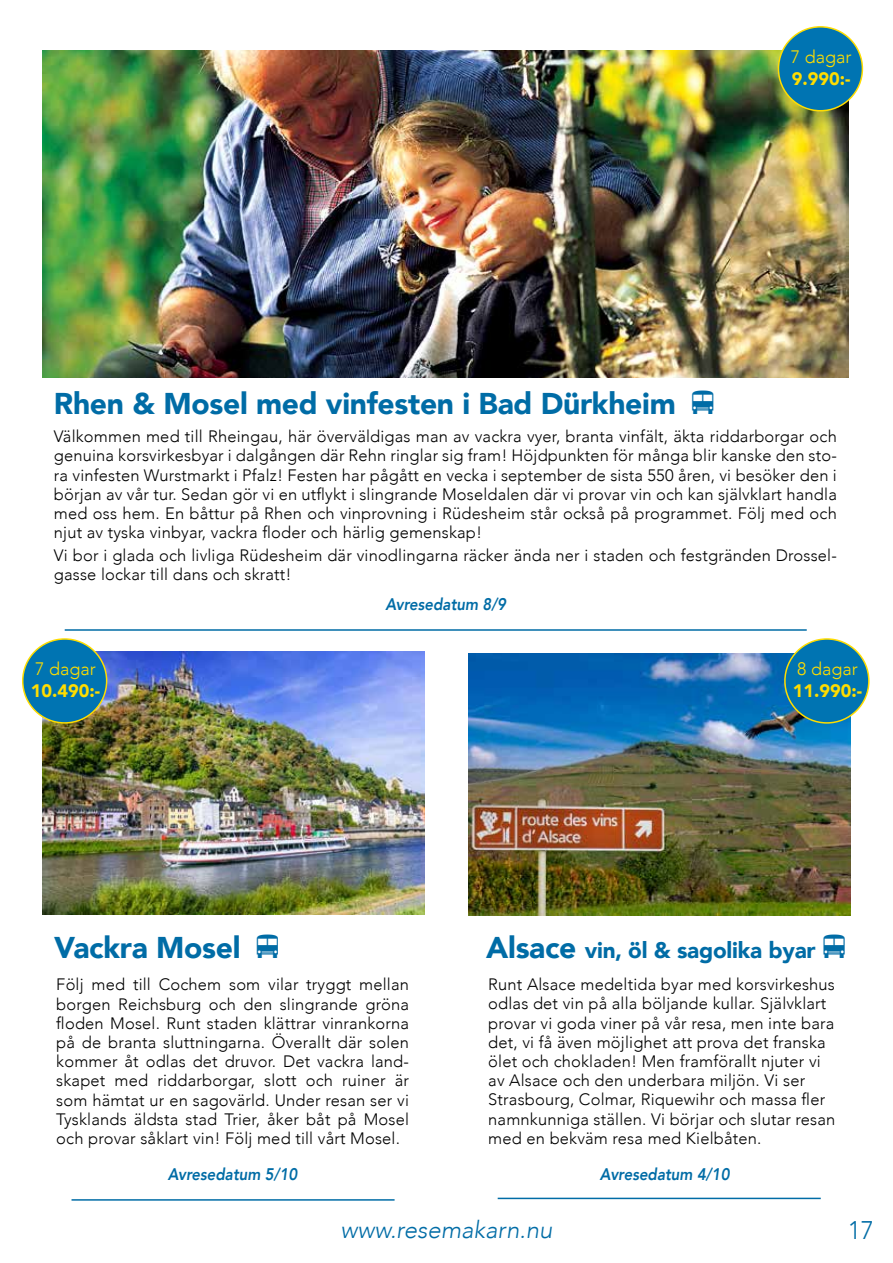
<style>
.page{position:relative;width:893px;height:1263px;background:#fff}
.page>*{position:absolute;margin:0;border:0;box-sizing:border-box;transform-origin:0 0}
.t1{font:900 30px "Avenir";letter-spacing:-.01em;color:#006ca6}
.t2{font:300 25.5px "Avenir";color:#006ca6}
.t3{font:italic 300 24px "Avenir";color:#006ca6}
.t4{font:900 22.5px "Avenir";letter-spacing:-.01em;color:#006ca6}
.t5{font:900 18px "Avenir";color:#fd0}
.t6{font:300 18px "Avenir";color:#fd0}
.t7{font:italic 800 16.8px "Avenir";color:#006ca6;scale:.89 1}
.t8{font:300 16.5px/19.2px "Avenir";letter-spacing:.01em;color:#000;text-align:justify}
.s1{font-size:30px}
</style>
<div class="page">
<hr style="left:65px;top:629px;width:742px;height:2px;background:#006ca6">
<hr style="left:72px;top:1199px;width:323px;height:2px;background:#006ca6">
<hr style="left:498px;top:1198px;width:323px;height:1px;background:#006ca6">
<img style="left:469px;top:653px;width:381px;height:262px">
<img style="left:43px;top:50px;width:806px;height:328px">
<div style="left:778px;top:27px;width:84px;height:84px;background:#0074b2;border-radius:50%"></div>
<div style="left:778px;top:26px;width:85px;height:85px;border:2px solid #fd0;border-radius:50%"></div>
<div style="left:785px;top:639px;width:84px;height:84px;background:#0074b2;border-radius:50%"></div>
<div style="left:784px;top:638px;width:86px;height:86px;border:2px solid #fd0;border-radius:50%"></div>
<img style="left:43px;top:652px;width:381px;height:262px">
<div style="left:23px;top:639px;width:84px;height:84px;background:#0074b2;border-radius:50%"></div>
<div style="left:22px;top:638px;width:85px;height:86px;border:2px solid #fd0;border-radius:50%"></div>
<p class="t6" style="left:791px;top:46px;width:62px">7 dagar</p>
<p class="t5" style="left:792px;top:63px;width:60px">9.990:-</p>
<h1 class="t1" style="left:54px;top:377px;width:669px">Rhen &amp; Mosel med vinfesten i Bad Dürkheim ❖</h1>
<p class="t8" style="left:54px;top:427px;width:784px">Välkommen med till Rheingau, här överväldigas man av vackra vyer, branta vinfält, äkta riddarborgar och genuina korsvirkesbyar i dalgången där Rehn ringlar sig fram! Höjdpunkten för många blir kanske den sto&shy;ra vinfesten Wurstmarkt i Pfalz! Festen har pågått en vecka i september de sista 550 åren, vi besöker den i början av vår tur. Sedan gör vi en utflykt i slingrande Moseldalen där vi provar vin och kan självklart handla med oss hem. En båttur på Rhen och vinprovning i Rüdesheim står också på programmet. Följ med och njut av tyska vinbyar, vackra floder och härlig gemenskap!</p>
<p class="t8" style="left:54px;top:545px;width:784px">Vi bor i glada och livliga Rüdesheim där vinodlingarna räcker ända ner i staden och festgränden Drossel&shy;gasse lockar till dans och skratt!</p>
<p class="t6" style="left:35px;top:658px;width:62px">7 dagar</p>
<p class="t5" style="left:31px;top:675px;width:71px">10.490:-</p>
<h1 class="t1" style="left:54px;top:922px;width:233px">Vackra Mosel ❖</h1>
<p class="t7" style="left:385px;top:594px;width:137px">Avresedatum 8/9</p>
<p class="t6" style="left:797px;top:658px;width:62px">8 dagar</p>
<p class="t5" style="left:793px;top:675px;width:71px">11.990:-</p>
<h3 class="t4" style="left:486px;top:931px;width:368px"><span class="s1">Alsace</span> vin, öl &amp; sagolika byar❖</h3>
<p class="t8" style="left:56px;top:975px;width:354px">Följ med till Cochem som vilar tryggt mellan borgen Reichsburg och den slingrande gröna floden Mosel. Runt staden klättrar vinrankorna på de branta sluttningarna. Överallt där solen kommer åt odlas det druvor. Det vackra land&shy;skapet med riddarborgar, slott och ruiner är som hämtat ur en sagovärld. Under resan ser vi Tysklands äldsta stad Trier, åker båt på Mosel och provar såklart vin! Följ med till vårt Mosel.</p>
<p class="t7" style="left:168px;top:1164px;width:147px">Avresedatum 5/10</p>
<p class="t8" style="left:488px;top:975px;width:349px;text-align:left">Runt Alsace medeltida byar med korsvirkeshus odlas det vin på alla böljande kullar. Självklart provar vi goda viner på vår resa, men inte bara det, vi få även möjlighet att prova det franska ölet och chokladen! Men framförallt njuter vi av Alsace och den underbara miljön. Vi ser Strasbourg, Colmar, Riquewihr och massa fler namnkunniga ställen. Vi börjar och slutar resan med en bekväm resa med Kielbåten.</p>
<p class="t7" style="left:600px;top:1164px;width:147px">Avresedatum 4/10</p>
<h3 class="t3" style="left:341px;top:1215px;width:213px">www.resemakarn.nu</h3>
<h2 class="t2" style="left:848px;top:1215px;width:28px">17</h2>
</div>
